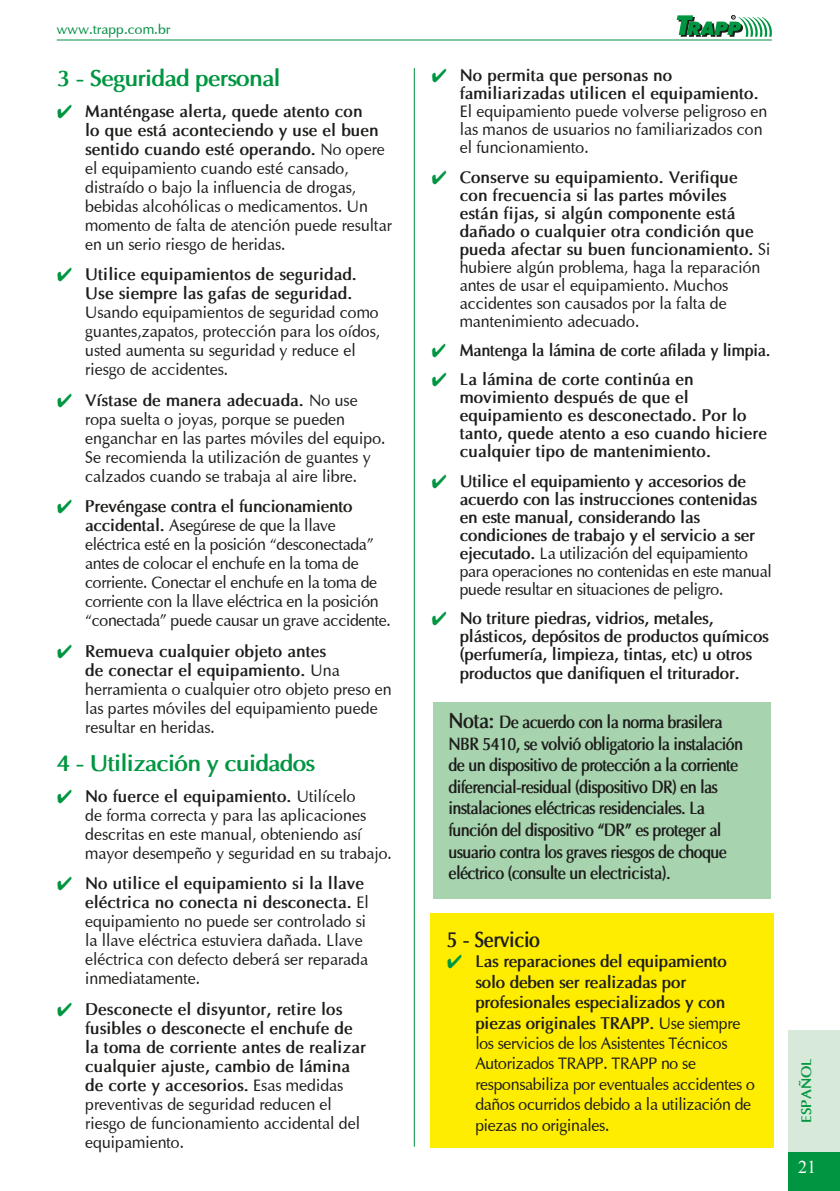
<style>
.page{position:relative;width:840px;height:1191px;background:#fff}
.page>*{position:absolute;margin:0;border:0;box-sizing:border-box;transform-origin:0 0}
.t1{font:700 23px "Optima";letter-spacing:-.04em;color:#009641}
.t2{font:700 21.8px "Optima";letter-spacing:-.03em;color:#1d1d1b;scale:.85 1}
.t3{font:18px "Times New Roman";color:#fff}
.t4{font:700 17.8px/21.6px "Optima";letter-spacing:-.05em;color:#1d1d1b;scale:.85 1}
.t5{font:17px/19px "Optima";color:#1d1d1b;scale:.94 1}
.t6{font:700 17px/18px "Optima";color:#1d1d1b;scale:.94 1}
.t7{font:17px/20.4px "Optima";letter-spacing:-.02em;color:#1d1d1b;scale:.94 1}
.t8{font:700 17px/18px "Optima";letter-spacing:-.02em;color:#1d1d1b;scale:.94 1}
.t9{font:700 17px/29.4px "Optima";letter-spacing:-.02em;color:#1d1d1b;scale:.89 1}
.t10{font:14px "Optima";color:#008e44}
.t11{font:700 14px "Optima";color:#009641}
.s1{font-weight:700}
.s2{font-weight:400}
.s3{font-size:21.8px}
</style>
<div class="page">
<div style="left:788px;top:1151px;width:51px;height:40px;background:#009641"></div>
<div style="left:788px;top:1029px;width:51px;height:122px;background:#d7ead9"></div>
<svg style="left:676px;top:15px;width:95px;height:22px"></svg>
<hr style="left:57px;top:40px;width:714px;height:1px;background:#008e44">
<div style="left:432px;top:702px;width:337px;height:196px;background:#a8d3af"></div>
<div style="left:429px;top:913px;width:343px;height:234px;background:#ffed00"></div>
<hr style="left:413px;top:68px;width:1px;height:1078px;background:#008e44">
<p class="t10" style="left:57px;top:21px;width:115px">www.trapp.com.br</p>
<h1 class="t1" style="left:57px;top:65px;width:225px">3 - Seguridad personal</h1>
<p class="t5" style="left:85px;top:102px;width:328px"><span class="s1">Manténgase alerta, quede atento con<br>lo que está aconteciendo y use el buen sentido cuando esté operando.</span> No opere el equipamiento cuando esté cansado, distraído o bajo la influencia de drogas, bebidas alcohólicas o medicamentos. Un momento de falta de atención puede resultar en un serio riesgo de heridas.</p>
<p class="t6" style="left:85px;top:265px;width:290px;line-height:19px">Utilice equipamientos de seguridad.<br>Use siempre las gafas de seguridad.</p>
<p class="t5" style="left:85px;top:303px;width:315px">Usando equipamientos de seguridad como guantes,zapatos, protección para los oídos, usted aumenta su seguridad y reduce el riesgo de accidentes.</p>
<p class="t5" style="left:85px;top:390px;width:321px"><span class="s1">Vístase de manera adecuada.</span> No use ropa suelta o joyas, porque se pueden enganchar en las partes móviles del equipo.<br>Se recomienda la utilización de guantes y calzados cuando se trabaja al aire libre.</p>
<p class="t7" style="left:85px;top:497px;width:326px;line-height:19px"><span class="s1">Prevéngase contra el funcionamiento accidental.</span> Asegúrese de que la llave eléctrica esté en la posición “desconectada” antes de colocar el enchufe en la toma de corriente. Conectar el enchufe en la toma de corriente con la llave eléctrica en la posición “conectada” puede causar un grave accidente.</p>
<p class="t5" style="left:85px;top:641px;width:327px"><span class="s1">Remueva cualquier objeto antes<br>de conectar el equipamiento.</span> Una herramienta o cualquier otro objeto preso en las partes móviles del equipamiento puede resultar en heridas.</p>
<h1 class="t1" style="left:57px;top:749px;width:260px">4 - Utilización y cuidados</h1>
<p class="t5" style="left:85px;top:786px;width:328px"><span class="s1">No fuerce el equipamiento.</span> Utilícelo<br>de forma correcta y para las aplicaciones descritas en este manual, obteniendo así mayor desempeño y seguridad en su trabajo.</p>
<p class="t5" style="left:85px;top:874px;width:303px"><span class="s1">No utilice el equipamiento si la llave eléctrica no conecta ni desconecta.</span> El equipamiento no puede ser controlado si la llave eléctrica estuviera dañada. Llave eléctrica con defecto deberá ser reparada inmediatamente.</p>
<p class="t6" style="left:85px;top:999px;width:300px;line-height:19px">Desconecte el disyuntor, retire los fusibles o desconecte el enchufe de la toma de corriente antes de realizar cualquier ajuste, cambio de lámina de corte y accesorios. <span class="s2">Esas medidas preventivas de seguridad reducen el riesgo de funcionamiento accidental del equipamiento.</span></p>
<p class="t6" style="left:459px;top:66px;width:319px">No permita que personas no familiarizadas utilicen el equipamiento.</p>
<p class="t5" style="left:459px;top:102px;width:329px;line-height:18px">El equipamiento puede volverse peligroso en las manos de usuarios no familiarizados con el funcionamiento.</p>
<p class="t6" style="left:459px;top:168px;width:332px">Conserve su equipamiento. Verifique<br>con frecuencia si las partes móviles<br>están fijas, si algún componente está dañado o cualquier otra condición que pueda afectar su buen funcionamiento. <span class="s2">Si hubiere algún problema, haga la reparación antes de usar el equipamiento. Muchos accidentes son causados por la falta de mantenimiento adecuado.</span></p>
<p class="t9" style="left:459px;top:335px;width:350px">Mantenga la lámina de corte afilada y limpia.<br>La lámina de corte continúa en</p>
<p class="t6" style="left:459px;top:388px;width:328px">movimiento después de que el equipamiento es desconectado. Por lo tanto, quede atento a eso cuando hiciere cualquier tipo de mantenimiento.</p>
<p class="t8" style="left:459px;top:472px;width:333px">Utilice el equipamiento y accesorios de acuerdo con las instrucciones contenidas en este manual, considerando las condiciones de trabajo y el servicio a ser ejecutado. <span class="s2">La utilización del equipamiento para operaciones no contenidas en este manual puede resultar en situaciones de peligro.</span></p>
<p class="t8" style="left:459px;top:609px;width:330px">No triture piedras, vidrios, metales, plásticos, depósitos de productos químicos (perfumería, limpieza, tintas, etc) u otros productos que danifiquen el triturador.</p>
<p class="t4" style="left:448px;top:711px;width:348px"><span class="s3">Nota:</span> De acuerdo con la norma brasilera NBR 5410, se volvió obligatorio la instalación de un dispositivo de protección a la corriente diferencial-residual (dispositivo DR) en las instalaciones eléctricas residenciales. La función del dispositivo “DR” es proteger al usuario contra los graves riesgos de choque eléctrico (consulte un electricista).</p>
<p class="t2" style="left:446px;top:926px;width:111px">5 - Servicio</p>
<p class="t7" style="left:475px;top:951px;width:299px"><span class="s1">Las reparaciones del equipamiento solo deben ser realizadas por profesionales especializados y con piezas originales TRAPP.</span> Use siempre los servicios de los Asistentes Técnicos Autorizados TRAPP. TRAPP no se responsabiliza por eventuales accidentes o daños ocurridos debido a la utilización de piezas no originales.</p>
<p class="t11" style="left:797px;top:1123px;width:66px;rotate:-90deg">ESPAÑOL</p>
<p class="t3" style="left:797px;top:1154px;width:19px">21</p>
</div>
